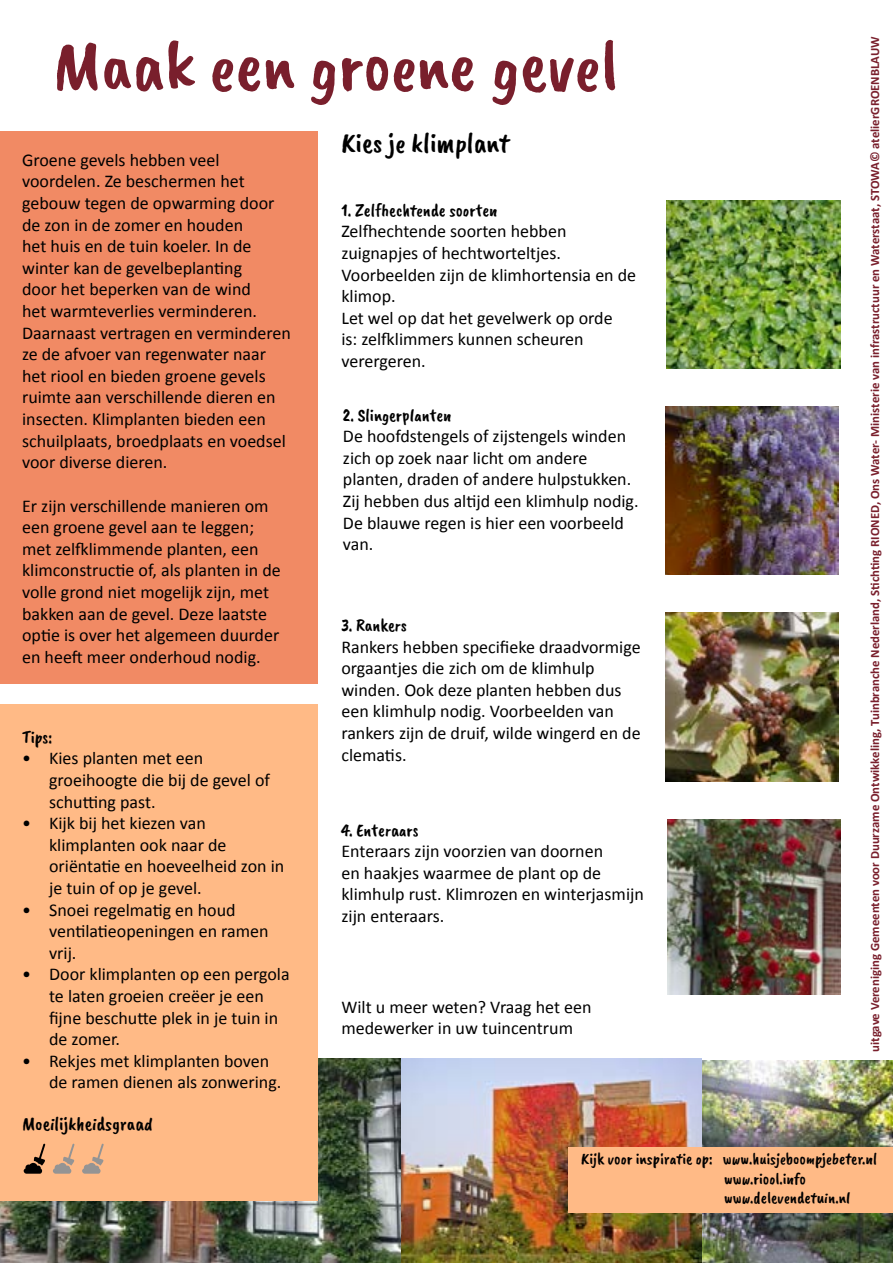
<style>
.page{position:relative;width:893px;height:1263px;background:#fff}
.page>*{position:absolute;margin:0;border:0;box-sizing:border-box;transform-origin:0 0}
.t1{font:72px "Caveat Brush";color:#791f2c}
.t2{font:28.5px "Caveat Brush";color:#000}
.t3{font:19.5px "Caveat Brush";color:#000}
.t4{font:18px/21.6px "Calibri";color:#000}
.t5{font:18px "Caveat Brush";color:#000}
.t6{font:16.5px/19.8px "Caveat Brush";color:#000}
.t7{font:700 12.75px "Calibri";color:#791f2c}
</style>
<div class="page">
<img style="left:0;top:1059px;width:893px;height:204px">
<img style="left:665px;top:406px;width:173px;height:168px">
<img style="left:665px;top:612px;width:173px;height:170px">
<img style="left:667px;top:820px;width:173px;height:175px">
<div style="left:0;top:131px;width:318px;height:553px;background:#f18a64"></div>
<div style="left:0;top:704px;width:318px;height:496px;background:#ffba86"></div>
<svg style="left:24px;top:1143px;width:21px;height:31px"></svg>
<svg style="left:53px;top:1143px;width:22px;height:31px"></svg>
<svg style="left:82px;top:1143px;width:22px;height:31px"></svg>
<img style="left:666px;top:201px;width:174px;height:167px">
<div style="left:568px;top:1147px;width:325px;height:66px;background:#ffba86"></div>
<h1 class="t1" style="left:53px;top:24px;width:567px">Maak een groene gevel</h1>
<h2 class="t2" style="left:341px;top:126px;width:169px">Kies je klimplant</h2>
<p class="t4" style="left:22px;top:148px;width:270px">Groene gevels hebben veel voordelen. Ze beschermen het gebouw tegen de opwarming door de zon in de zomer en houden<br>het huis en de tuin koeler. In de winter kan de gevelbeplanting<br>door het beperken van de wind<br>het warmteverlies verminderen.<br>Daarnaast vertragen en verminderen ze de afvoer van regenwater naar het riool en bieden groene gevels ruimte aan verschillende dieren en insecten. Klimplanten bieden een schuilplaats, broedplaats en voedsel voor diverse dieren.</p>
<p class="t4" style="left:22px;top:494px;width:260px">Er zijn verschillende manieren om een groene gevel aan te leggen; met zelfklimmende planten, een klimconstructie of, als planten in de volle grond niet mogelijk zijn, met bakken aan de gevel. Deze laatste optie is over het algemeen duurder en heeft meer onderhoud nodig.</p>
<p class="t5" style="left:341px;top:200px;width:157px">1. Zelfhechtende soorten</p>
<p class="t4" style="left:341px;top:220px;width:296px">Zelfhechtende soorten hebben zuignapjes of hechtworteltjes.<br>Voorbeelden zijn de klimhortensia en de klimop.<br>Let wel op dat het gevelwerk op orde<br>is: zelfklimmers kunnen scheuren verergeren.</p>
<p class="t5" style="left:343px;top:404px;width:110px">2. Slingerplanten</p>
<p class="t4" style="left:343px;top:424px;width:297px">De hoofdstengels of zijstengels winden zich op zoek naar licht om andere planten, draden of andere hulpstukken.<br>Zij hebben dus altijd een klimhulp nodig.<br>De blauwe regen is hier een voorbeeld van.</p>
<p class="t5" style="left:341px;top:615px;width:67px">3. Rankers</p>
<p class="t4" style="left:341px;top:635px;width:301px">Rankers hebben specifieke draadvormige orgaantjes die zich om de klimhulp winden. Ook deze planten hebben dus een klimhulp nodig. Voorbeelden van rankers zijn de druif, wilde wingerd en de clematis.</p>
<p class="t5" style="left:22px;top:726px;width:32px">Tips:</p>
<p class="t4" style="left:49px;top:747px;width:222px;text-indent:-27px">• Kies planten met een groeihoogte die bij de gevel of schutting past.</p>
<p class="t4" style="left:49px;top:811px;width:237px;text-indent:-27px">• Kijk bij het kiezen van klimplanten ook naar de oriëntatie en hoeveelheid zon in je tuin of op je gevel.</p>
<p class="t4" style="left:49px;top:898px;width:221px;text-indent:-27px">• Snoei regelmatig en houd ventilatieopeningen en ramen vrij.</p>
<p class="t4" style="left:49px;top:963px;width:242px;text-indent:-27px">• Door klimplanten op een pergola te laten groeien creëer je een fijne beschutte plek in je tuin in de zomer.</p>
<p class="t4" style="left:49px;top:1049px;width:234px;text-indent:-27px">• Rekjes met klimplanten boven de ramen dienen als zonwering.</p>
<p class="t5" style="left:341px;top:819px;width:79px">4. Enteraars</p>
<p class="t4" style="left:341px;top:840px;width:304px">Enteraars zijn voorzien van doornen<br>en haakjes waarmee de plant op de klimhulp rust. Klimrozen en winterjasmijn zijn enteraars.</p>
<p class="t4" style="left:341px;top:995px;width:252px">Wilt u meer weten? Vraag het een medewerker in uw tuincentrum</p>
<p class="t3" style="left:22px;top:1112px;width:132px">Moeilijkheidsgraad</p>
<p class="t7" style="left:867px;top:1052px;width:1017px;rotate:-90deg">uitgave Vereniging Gemeenten voor Duurzame Ontwikkeling, Tuinbranche Nederland, Stichting RIONED, Ons Water- Ministerie van infrastructuur en Waterstaat, STOWA© atelierGROENBLAUW</p>
<p class="t6" style="left:724px;top:1149px;width:154px;text-indent:-143px">Kijk voor inspiratie op: www.huisjeboompjebeter.nl www.riool.info www.delevendetuin.nl</p>
</div>
